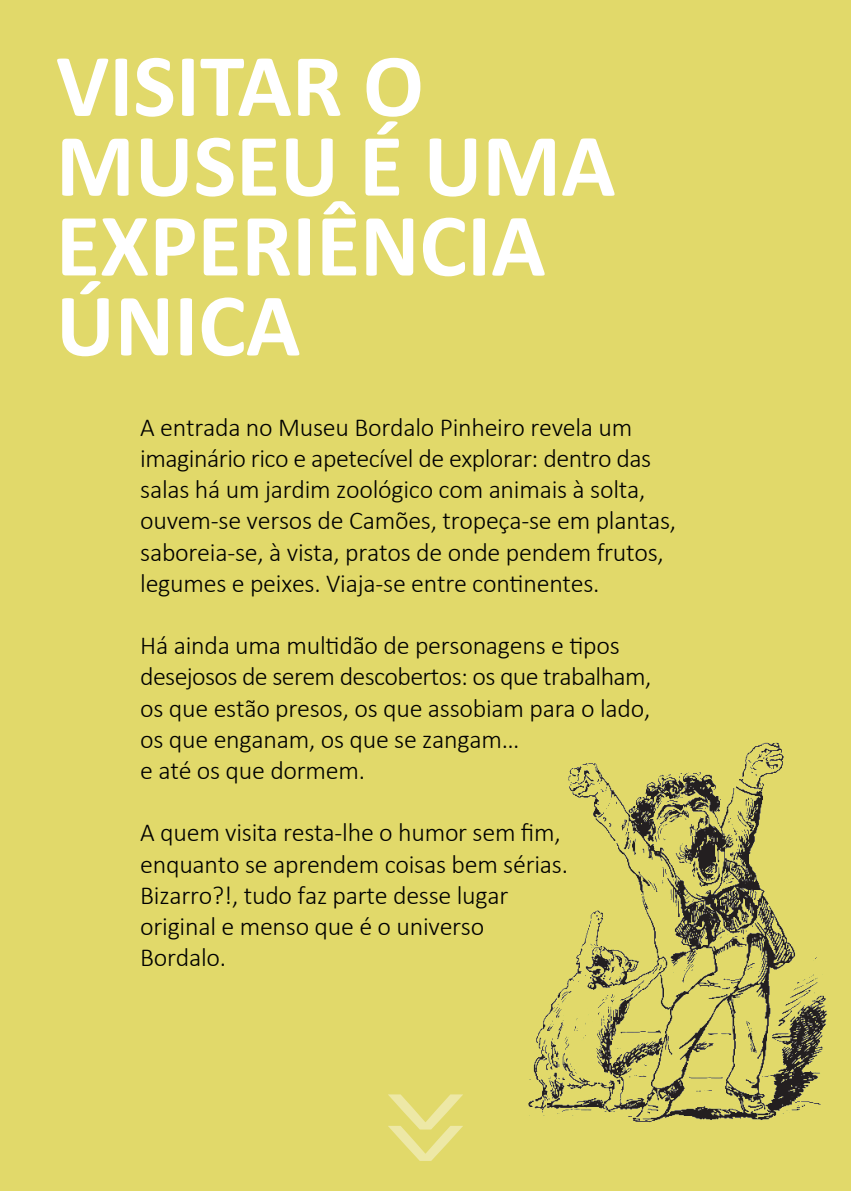
<style>
.page{position:relative;width:851px;height:1191px;background:#fff}
.page>*{position:absolute;margin:0;border:0;box-sizing:border-box;transform-origin:0 0}
.t1{font:700 90px/79.8px "Calibri";color:#fff}
.t2{font:90px "Signo";color:#ede8a6;scale:1.97 1}
.t3{font:300 26px/31.2px "Calibri";letter-spacing:-.01em;color:#000}
</style>
<div class="page">
<div style="left:0;top:0;width:850px;height:1191px;background:#e1d96a"></div>
<img style="left:528px;top:743px;width:300px;height:380px">
<h1 class="t1" style="left:56px;top:43px;width:561px">VISITAR O<br>MUSEU É UMA<br>EXPERIÊNCIA<br>ÚNICA</h1>
<p class="t3" style="left:140px;top:411px;width:537px">A entrada no Museu Bordalo Pinheiro revela um imaginário rico e apetecível de explorar: dentro das salas há um jardim zoológico com animais à solta, ouvem-se versos de Camões, tropeça-se em plantas, saboreia-se, à vista, pratos de onde pendem frutos, legumes e peixes. Viaja-se entre continentes.</p>
<p class="t3" style="left:140px;top:629px;width:512px">Há ainda uma multidão de personagens e tipos desejosos de serem descobertos: os que trabalham, os que estão presos, os que assobiam para o lado, os que enganam, os que se zangam…<br>e até os que dormem.</p>
<p class="t3" style="left:140px;top:817px;width:429px">A quem visita resta-lhe o humor sem fim, enquanto se aprendem coisas bem sérias.<br>Bizarro?!, tudo faz parte desse lugar original e menso que é o universo<br>Bordalo.</p>
<h1 class="t2" style="left:473px;top:1167px;width:50px;rotate:-180deg">^^</h1>
</div>
